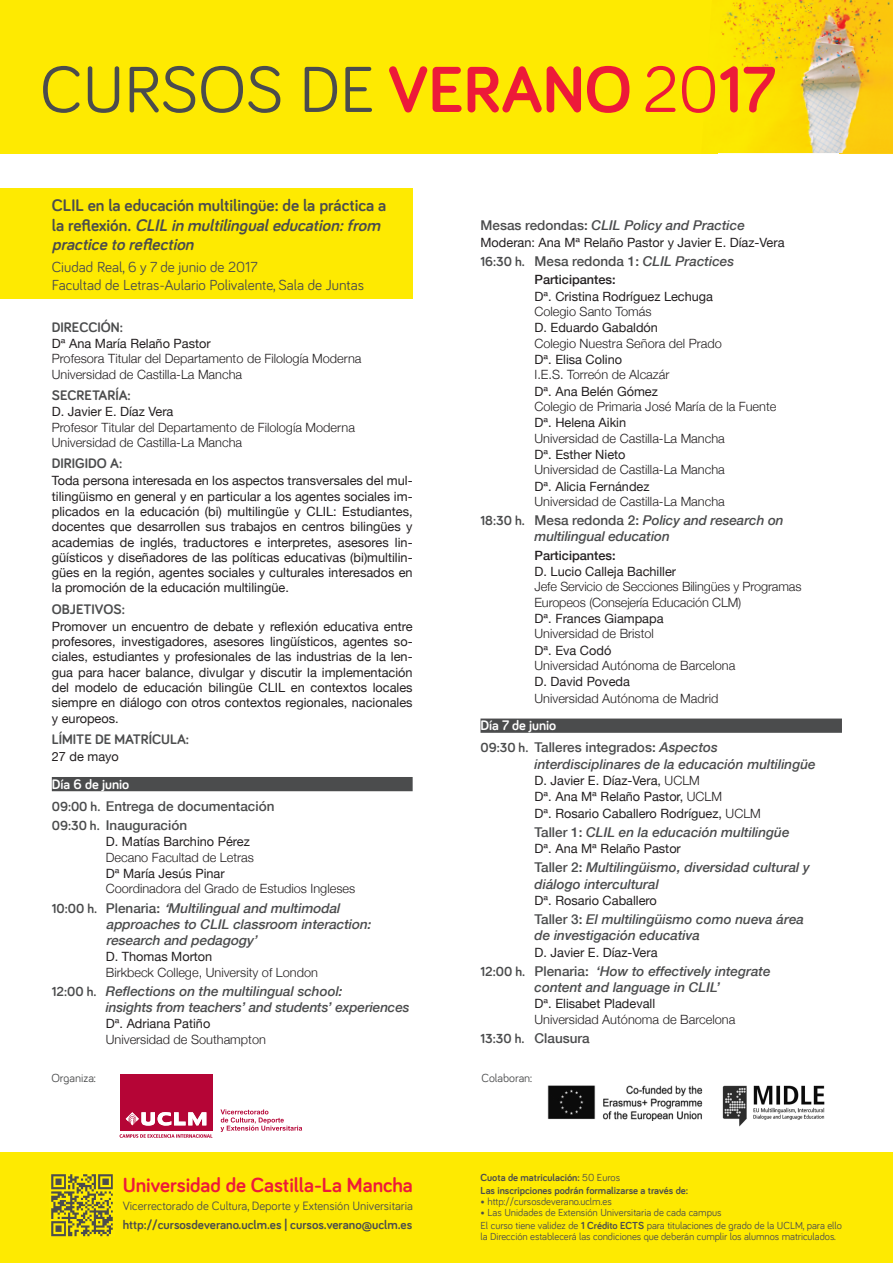
<style>
.page{position:relative;width:893px;height:1263px;background:#fff}
.page>*{position:absolute;margin:0;border:0;box-sizing:border-box;transform-origin:0 0}
.t1{font:700 21px "Bariol";color:#ed1a39}
.t2{font:700 17.25px/19.5px "Bariol";color:#4b4c4d;text-align:justify}
.t3{font:15px/18px "Bariol";color:#4b4c4d}
.t4{font:700 14.25px "Bariol";color:#4b4c4d}
.t5{font:700 14.25px "Bariol";color:#fff}
.t6{font:italic 500 13.5px/16.2px "Helvetica Neue";color:#4b4c4d}
.t7{font:italic 500 13.5px/16.2px "Helvetica Neue";color:#4b4c4d}
.t8{font:500 13.5px/19.2px "Helvetica Neue";color:#4b4c4d}
.t9{font:700 12.9px "Bariol";color:#4b4c4d}
.t10{font:12.75px/15.3px "Helvetica Neue";color:#231f20;text-align:justify}
.t11{font:300 12.75px/15.3px "Helvetica Neue";color:#231f20}
.t12{font:500 12.75px "Helvetica Neue";color:#231f20}
.t13{font:12.45px "Bariol";color:#4b4c4d}
.t14{font:12px "Bariol";color:#4b4c4d}
.t15{font:10.5px/12.6px "Bariol";letter-spacing:-.005em;color:#4b4c4d}
.t16{font:700 10.5px/12.6px "Bariol";color:#4b4c4d}
.s1{font-style:italic}
.s2{font-family:"Bariol";font-weight:700}
.s3{font-family:"Bariol";font-weight:700;font-style:normal}
.s4{font-style:normal}
.s5{font-style:inherit}
.s6{font-weight:300}
.s7{font-weight:400}
.s8{font-weight:700}
</style>
<div class="page">
<div style="left:0;top:1152px;width:893px;height:111px;background:#feea01"></div>
<div style="left:0;top:0;width:718px;height:153px;background:#feea01"></div>
<img style="left:718px;top:0;width:175px;height:153px">
<svg style="left:120px;top:1134px;width:92px;height:4px"></svg>
<div style="left:120px;top:1074px;width:92px;height:57px;background:#b50536"></div>
<svg style="left:126px;top:1112px;width:80px;height:13px"></svg>
<svg style="left:220px;top:1109px;width:82px;height:23px"></svg>
<div style="left:0;top:188px;width:413px;height:111px;background:#feea01"></div>
<svg style="left:645px;top:66px;width:130px;height:47px"></svg>
<svg style="left:389px;top:66px;width:240px;height:47px"></svg>
<svg style="left:43px;top:66px;width:329px;height:47px"></svg>
<img style="left:51px;top:1174px;width:62px;height:62px">
<img style="left:547px;top:1085px;width:156px;height:35px">
<img style="left:722px;top:1085px;width:103px;height:42px">
<div style="left:52px;top:777px;width:361px;height:14px;background:#4b4c4d"></div>
<div style="left:480px;top:718px;width:362px;height:15px;background:#4b4c4d"></div>
<h2 class="t2" style="left:52px;top:195px;width:336px">CLIL en la educación multilingüe: de la práctica a l a r e fl e x i ó n . <span class="s1">CLILinmultilingualeducation:from practicetoreflection</span></h2>
<p class="t3" style="left:52px;top:257px;width:314px">Ciudad Real, 6 y 7 de junio de 2017<br>Facultad de Letras-Aulario Polivalente, Sala de Juntas</p>
<p class="t4" style="left:52px;top:317px;width:73px">DIRECCIÓN:</p>
<p class="t10" style="left:52px;top:335px;width:160px">Dª Ana María Relaño Pastor</p>
<p class="t11" style="left:52px;top:350px;width:311px">Profesora Titular del Departamento de Filología Moderna<br>Universidad de Castilla-La Mancha</p>
<p class="t4" style="left:52px;top:385px;width:81px">SECRETARÍA:</p>
<p class="t10" style="left:52px;top:403px;width:123px">D. Javier E. Díaz Vera</p>
<p class="t11" style="left:52px;top:419px;width:305px">Profesor Titular del Departamento de Filología Moderna<br>Universidad de Castilla-La Mancha</p>
<p class="t4" style="left:52px;top:454px;width:72px">DIRIGIDO A:</p>
<p class="t10" style="left:52px;top:472px;width:362px">Toda persona interesada en los aspectos transversales del mul&shy;tilingüismo en general y en particular a los agentes sociales im&shy;plicados en la educación (bi) multilingüe y CLIL: Estudiantes, docentes que desarrollen sus trabajos en centros bilingües y academias de inglés, traductores e interpretes, asesores lin&shy;güísticos y diseñadores de las políticas educativas (bi)multilin&shy;gües en la región, agentes sociales y culturales interesados en la promoción de la educación multilingüe.</p>
<p class="t4" style="left:52px;top:599px;width:75px">OBJETIVOS:</p>
<p class="t10" style="left:52px;top:618px;width:362px">Promover un encuentro de debate y reflexión educativa entre profesores, investigadores, asesores lingüísticos, agentes so&shy;ciales, estudiantes y profesionales de las industrias de la len&shy;gua para hacer balance, divulgar y discutir la implementación del modelo de educación bilingüe CLIL en contextos locales siempre en diálogo con otros contextos regionales, nacionales y europeos.</p>
<p class="t4" style="left:52px;top:729px;width:139px">LÍMITE DE MATRÍCULA:</p>
<p class="t10" style="left:52px;top:748px;width:69px">27 de mayo</p>
<p class="t5" style="left:52px;top:774px;width:79px">Día 6 de junio</p>
<p class="t8" style="left:52px;top:796px;width:224px"><span class="s2">09:00 h.</span> Entrega de documentación<br><span class="s2">09:30 h.</span> Inauguración</p>
<p class="t10" style="left:106px;top:833px;width:146px">D. Matías Barchino Pérez</p>
<p class="t11" style="left:106px;top:849px;width:150px">Decano Facultad de Letras</p>
<p class="t10" style="left:106px;top:865px;width:120px">Dª María Jesús Pinar</p>
<p class="t11" style="left:106px;top:880px;width:251px">Coordinadora del Grado de Estudios Ingleses</p>
<p class="t7" style="left:106px;top:899px;width:271px;text-indent:-54px"><span class="s3">1 0 : 0 0 h .</span> <span class="s4">P l e n a r i a :</span> <span class="s5">‘</span>Multilingualand multimodal approachestoCLILclassroom interaction: researchand pedagogy’</p>
<p class="t10" style="left:106px;top:948px;width:108px">D. Thomas Morton</p>
<p class="t11" style="left:106px;top:964px;width:214px">Birkbeck College, University of London</p>
<p class="t6" style="left:106px;top:982px;width:305px;text-indent:-54px"><span class="s3">12:00 h.</span> Reflections on the multilingual school:<br>insights from teachers’ and students’ experiences</p>
<p class="t10" style="left:106px;top:1015px;width:106px">Dª. Adriana Patiño</p>
<p class="t11" style="left:106px;top:1031px;width:162px">Universidad de Southampton</p>
<p class="t6" style="left:480px;top:217px;width:266px"><span class="s4">Mesas redondas:</span> CLIL Policy and Practice</p>
<p class="t10" style="left:480px;top:234px;width:305px">Moderan: Ana Mª Relaño Pastor y Javier E. Díaz-Vera</p>
<p class="t8" style="left:480px;top:251px;width:255px"><span class="s2">16:30 h.</span> Mesa redonda 1: <span class="s1">CLIL Practices</span></p>
<p class="t12" style="left:534px;top:269px;width:83px">Participantes:</p>
<p class="t10" style="left:534px;top:288px;width:180px">Dª. Cristina Rodríguez Lechuga</p>
<p class="t11" style="left:534px;top:303px;width:119px">Colegio Santo Tomás</p>
<p class="t10" style="left:534px;top:319px;width:125px">D. Eduardo Gabaldón</p>
<p class="t11" style="left:534px;top:335px;width:189px">Colegio Nuestra Señora del Prado</p>
<p class="t10" style="left:534px;top:351px;width:89px">Dª. Elisa Colino</p>
<p class="t11" style="left:534px;top:366px;width:136px">I.E.S. Torreón de Alcazár</p>
<p class="t10" style="left:534px;top:383px;width:125px">Dª. Ana Belén Gómez</p>
<p class="t11" style="left:534px;top:398px;width:243px">Colegio de Primaria José María de la Fuente</p>
<p class="t10" style="left:534px;top:414px;width:93px">Dª. Helena Aikin</p>
<p class="t11" style="left:534px;top:430px;width:192px">Universidad de Castilla-La Mancha</p>
<p class="t10" style="left:534px;top:446px;width:93px">Dª. Esther Nieto</p>
<p class="t11" style="left:534px;top:461px;width:192px">Universidad de Castilla-La Mancha</p>
<p class="t10" style="left:534px;top:478px;width:117px">Dª. Alicia Fernández</p>
<p class="t11" style="left:534px;top:493px;width:192px">Universidad de Castilla-La Mancha</p>
<p class="t6" style="left:534px;top:511px;width:251px;text-indent:-54px"><span class="s3">18:30 h.</span> <span class="s4">Mesa redonda 2:</span> Policy and research on multilingual education</p>
<p class="t12" style="left:534px;top:545px;width:83px">Participantes:</p>
<p class="t10" style="left:534px;top:563px;width:143px">D. Lucio Calleja Bachiller</p>
<p class="t11" style="left:534px;top:578px;width:269px">Jefe Servicio de Secciones Bilingües y Programas<br>Europeos (Consejería Educación CLM)</p>
<p class="t10" style="left:534px;top:610px;width:131px">Dª. Frances Giampapa</p>
<p class="t11" style="left:534px;top:625px;width:121px">Universidad de Bristol</p>
<p class="t10" style="left:534px;top:641px;width:78px">Dª. Eva Codó</p>
<p class="t11" style="left:534px;top:657px;width:202px">Universidad Autónoma de Barcelona</p>
<p class="t10" style="left:534px;top:673px;width:97px">D. David Poveda</p>
<p class="t11" style="left:534px;top:690px;width:185px">Universidad Autónoma de Madrid</p>
<p class="t5" style="left:480px;top:716px;width:77px">Día 7 de junio</p>
<p class="t6" style="left:534px;top:739px;width:283px;text-indent:-54px"><span class="s3">09:30 h.</span> <span class="s4">Talleres integrados:</span> Aspectos interdisciplinares de la educación multilingüe</p>
<p class="t10" style="left:534px;top:771px;width:228px;line-height:16.4px;text-align:left">D. Javier E. Díaz-Vera, <span class="s6">UCLM<br></span>Dª. Ana Mª Relaño Pastor, <span class="s6">UCLM<br></span>Dª. Rosario Caballero Rodríguez, <span class="s6">UCLM</span></p>
<p class="t6" style="left:534px;top:823px;width:257px"><span class="s4">Taller 1:</span> CLIL en la educación multilingüe</p>
<p class="t10" style="left:534px;top:840px;width:148px">Dª. Ana Mª Relaño Pastor</p>
<p class="t6" style="left:534px;top:859px;width:277px"><span class="s4">Taller 2:</span> Multilingüismo, diversidad cultural y diálogo intercultural</p>
<p class="t10" style="left:534px;top:892px;width:124px">Dª. Rosario Caballero</p>
<p class="t6" style="left:534px;top:910px;width:271px"><span class="s4">Taller 3:</span> El multilingüismo como nueva área de investigación educativa</p>
<p class="t10" style="left:534px;top:944px;width:125px">D. Javier E. Díaz-Vera</p>
<p class="t6" style="left:480px;top:962px;width:292px;text-align:center"><span class="s3">12:00 h.</span> <span class="s4">Plenaria:</span> ‘How to effectively integrate content and language in CLIL’</p>
<p class="t10" style="left:534px;top:995px;width:122px">Dª. Elisabet Pladevall</p>
<p class="t11" style="left:534px;top:1011px;width:202px">Universidad Autónoma de Barcelona</p>
<p class="t8" style="left:480px;top:1028px;width:111px"><span class="s2">13:30 h.</span> Clausura</p>
<p class="t14" style="left:51px;top:1070px;width:46px">Organiza:</p>
<p class="t14" style="left:482px;top:1070px;width:52px">Colaboran:</p>
<h1 class="t1" style="left:123px;top:1171px;width:292px">Universidad de Castilla-La Mancha</h1>
<p class="t13" style="left:123px;top:1197px;width:292px">Vicerrectorado de Cultura, Deporte y Extensión Universitaria</p>
<p class="t9" style="left:123px;top:1216px;width:291px">http://cursosdeverano.uclm.es | cursos.verano@uclm.es</p>
<p class="t16" style="left:480px;top:1171px;width:209px">Cuota de matriculación: <span class="s7">50 Euros<br></span>Las inscripciones podrán formalizarse a través de:</p>
<p class="t15" style="left:480px;top:1195px;width:133px">• http://cursosdeverano.uclm.es</p>
<p class="t15" style="left:480px;top:1206px;width:363px">• Las Unidades de Extensión Universitaria de cada campus<br>El curso tiene validez de <span class="s8">1 Crédito ECTS</span> para titulaciones de grado de la UCLM, para ello</p>
<p class="t15" style="left:480px;top:1230px;width:357px">la Dirección establecerá las condiciones que deberán cumplir los alumnos matriculados.</p>
</div>
